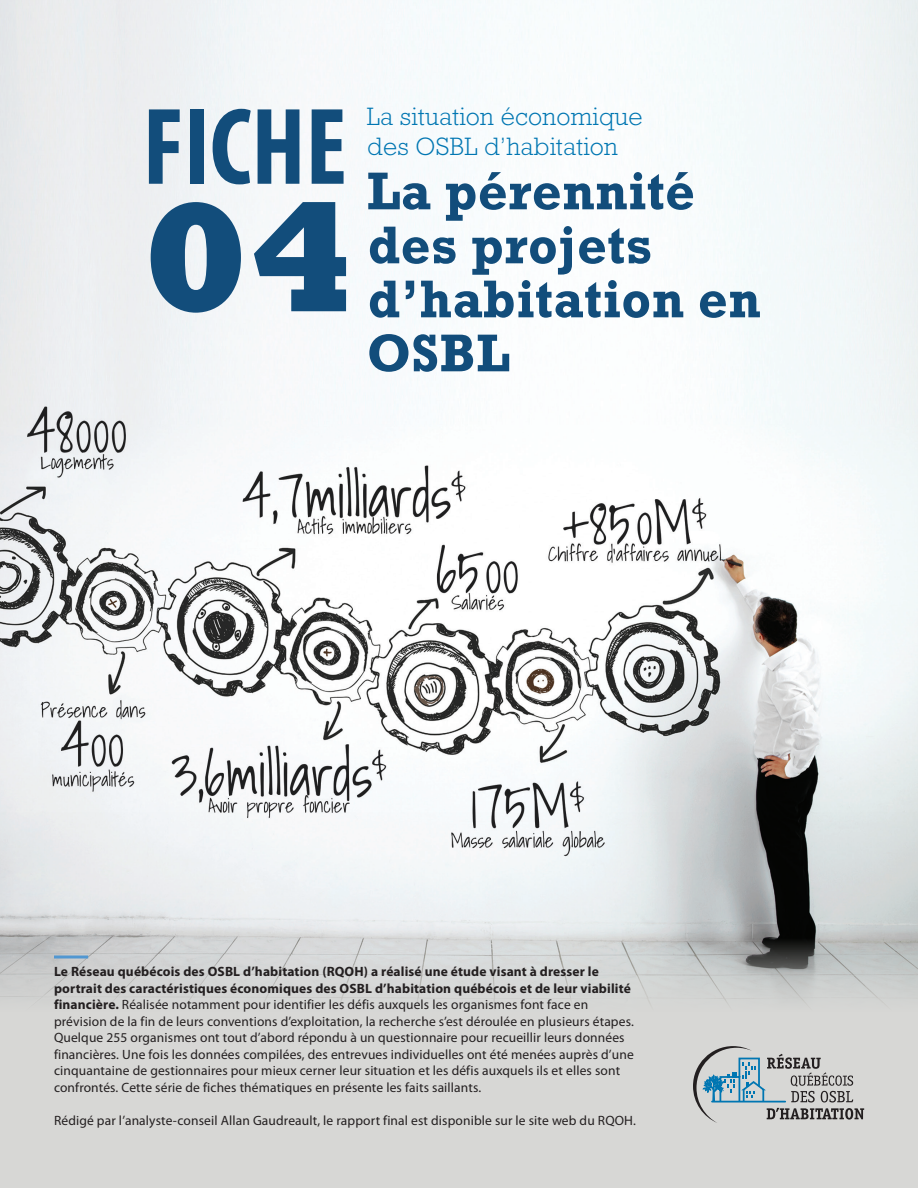
<style>
.page{position:relative;width:918px;height:1188px;background:#fff}
.page>*{position:absolute;margin:0;border:0;box-sizing:border-box;transform-origin:0 0}
.t1{font:800 157.5px "Rockwell Std";color:#124d7b}
.t2{font:700 condensed 110.25px "Myriad Pro";color:#124d7b;scale:.95 1}
.titres_et_citations{font:700 54px/54px "Rockwell Std";letter-spacing:.01em;color:#124d7b;scale:.96 1}
.titres_et_citations-2{font:300 25.5px "Rockwell Std";letter-spacing:.01em;color:#0076b2}
.t3{font:13.5px/16.5px "Myriad Pro";letter-spacing:.01em;color:#231f20}
.s1{font-weight:700}
</style>
<div class="page">
<img style="left:0;top:0;width:918px;height:813px">
<svg style="left:0;top:813px;width:918px;height:375px;background:#d4d6d5"></svg>
<svg style="left:693px;top:1046px;width:171px;height:77px;background:#b3b9bb"></svg>
<hr style="left:54px;top:956px;width:34px;height:2px;background:#5197d1">
<p class="t2" style="left:143px;top:78px;width:216px">FICHE</p>
<p class="t1" style="left:143px;top:160px;width:214px">04</p>
<p class="titres_et_citations-2" style="left:367px;top:102px;width:277px">La situation économique</p>
<p class="titres_et_citations-2" style="left:368px;top:132px;width:252px">des OSBL d’habitation</p>
<p class="titres_et_citations" style="left:367px;top:163px;width:412px">La pérennité des projets d’habitation en<br>OSBL</p>
<p class="t3" style="left:54px;top:963px;width:581px"><span class="s1">Le Réseau québécois des OSBL d’habitation (RQOH) a réalisé une étude visant à dresser le portrait des caractéristiques économiques des OSBL d’habitation québécois et de leur viabilité financière.</span> Réalisée notamment pour identifier les défis auxquels les organismes font face en prévision de la fin de leurs conventions d’exploitation, la recherche s’est déroulée en plusieurs étapes.<br>Quelque 255 organismes ont tout d’abord répondu à un questionnaire pour recueillir leurs données financières. Une fois les données compilées, des entrevues individuelles ont été menées auprès d’une cinquantaine de gestionnaires pour mieux cerner leur situation et les défis auxquels ils et elles sont confrontés. Cette série de fiches thématiques en présente les faits saillants.</p>
<p class="t3" style="left:54px;top:1112px;width:584px">Rédigé par l’analyste-conseil Allan Gaudreault, le rapport final est disponible sur le site web du RQOH.</p>
</div>
